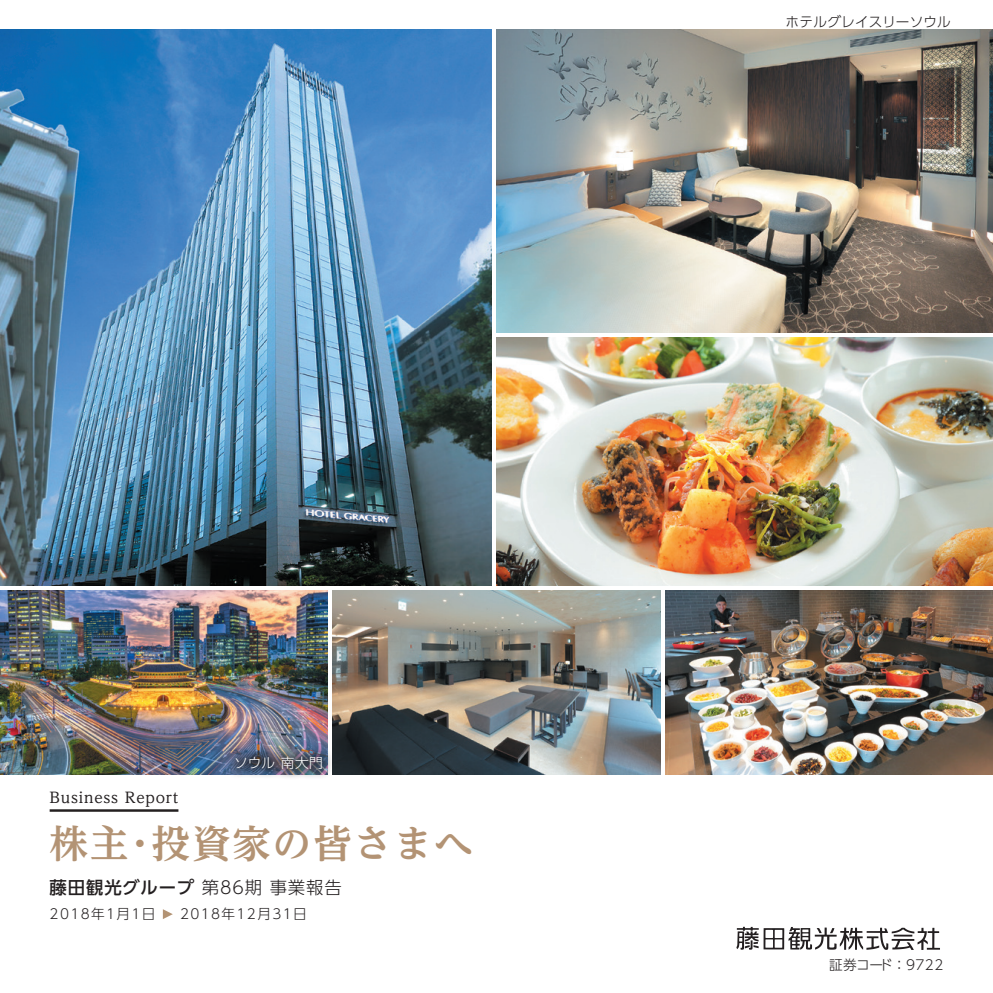
<style>
.page{position:relative;width:993px;height:993px;background:#fff}
.page>*{position:absolute;margin:0;border:0;box-sizing:border-box;transform-origin:0 0}
.t1{font:700 38.5px "UD Reimin Pro";letter-spacing:.05em;color:#b39374}
.t2{font:500 17.32px "UD Shin Go Pro";letter-spacing:.05em;color:#231f20}
.t3{font:500 14.88px "UD Reimin Pro";letter-spacing:.05em;color:#231f20}
.t4{font:300 13.65px "UD Shin Go Pro";letter-spacing:.1em;color:#231f20}
.t5{font:300 13.65px "UD Shin Go Pro";letter-spacing:.015em;color:#231f20}
.t6{font:300 13.65px "UD Shin Go Pro";letter-spacing:.025em;color:#231f20}
.t7{font:300 13.65px "UD Shin Go Pro";letter-spacing:.02em;color:#fff}
.s1{font-weight:300}
</style>
<div class="page">
<img style="left:496px;top:337px;width:496px;height:248px">
<img style="left:496px;top:30px;width:496px;height:302px">
<img style="left:0;top:30px;width:492px;height:555px">
<img style="left:0;top:590px;width:327px;height:184px">
<img style="left:332px;top:590px;width:328px;height:184px">
<img style="left:665px;top:590px;width:327px;height:184px">
<div style="left:225px;top:745px;width:108px;height:35px;background:#231f20;opacity:.75"></div>
<svg style="left:736px;top:926px;width:203px;height:23px"></svg>
<svg style="left:163px;top:909px;width:10px;height:9px"></svg>
<hr style="left:50px;top:809px;width:128px;height:2px;background:#231f20">
<p class="t3" style="left:50px;top:784px;width:130px">Business Report</p>
<p class="t7" style="left:234px;top:751px;width:90px">ソウル 南大門</p>
<h1 class="t1" style="left:50px;top:811px;width:424px">株主・投資家の皆さまへ</h1>
<p class="t2" style="left:50px;top:873px;width:293px">藤田観光グループ <span class="s1">第86期 事業報告</span></p>
<p class="t4" style="left:50px;top:902px;width:107px">2018年1月1日</p>
<p class="t4" style="left:180px;top:902px;width:128px">2018年12月31日</p>
<p class="t5" style="left:785px;top:11px;width:167px">ホテルグレイスリーソウル</p>
<p class="t6" style="left:828px;top:953px;width:116px">証券コード：9722</p>
</div>
